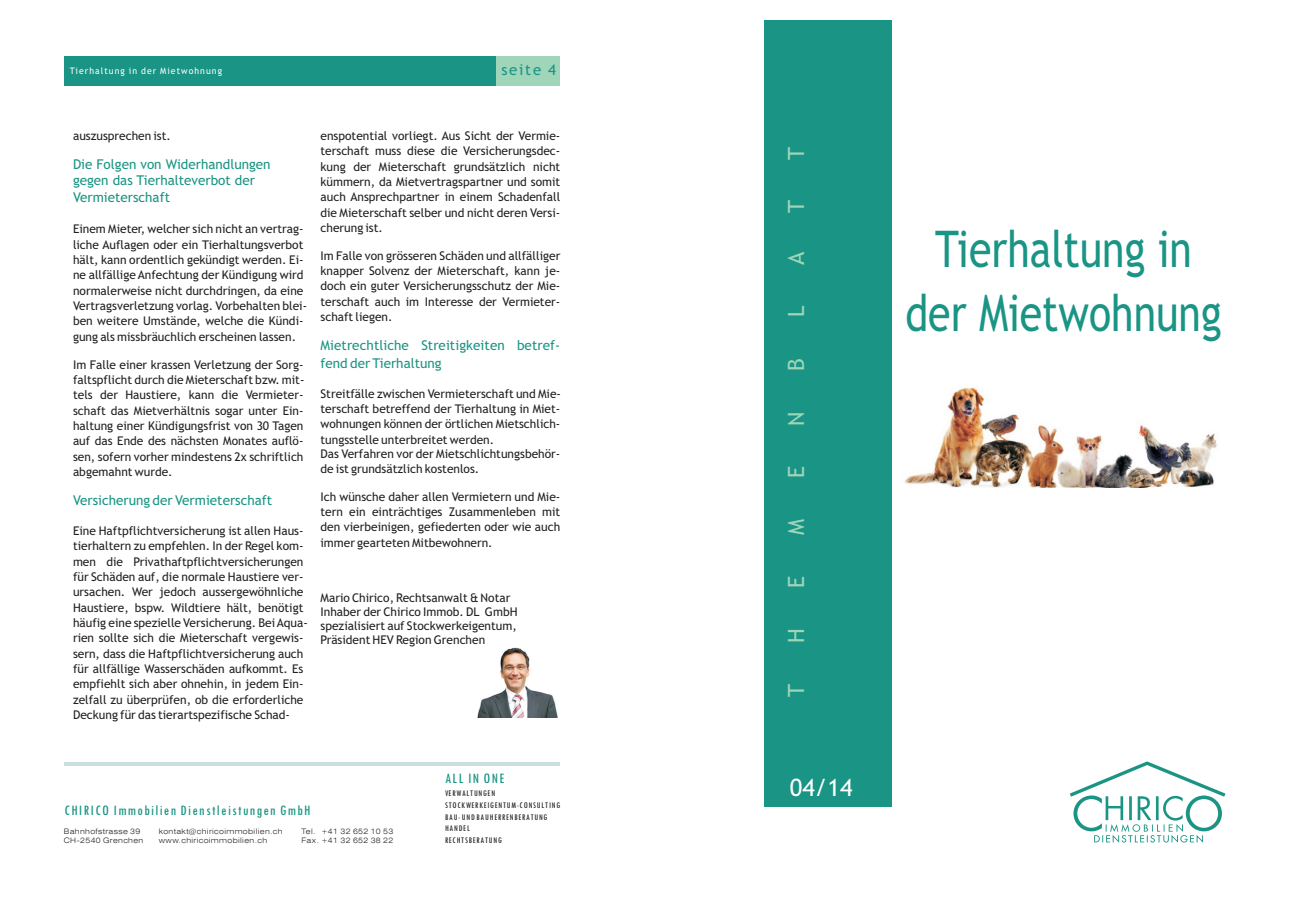
<style>
.page{position:relative;width:1290px;height:920px;background:#fff}
.page>*{position:absolute;margin:0;border:0;box-sizing:border-box;transform-origin:0 0}
.t1{font:50.7px/64.7px "Trebuchet MS";color:#1a9484;text-align:center;scale:.81 1}
.t2{font:24px "Trebuchet MS";color:#fff}
.t3{font:22.5px "Trebuchet MS";color:#9fd5b9}
.t4{font:condensed 15px "Tw Cen";letter-spacing:.09em;color:#1a9484}
.t5{font:15px "Trebuchet MS";letter-spacing:.12em;color:#1a9484}
.t6{font:13.5px/15.8px "Trebuchet MS";color:#1a9484}
.t7{font:12px/15.3px "Trebuchet MS";color:#231f20;text-align:justify}
.t8{font:condensed 9px/11.6px "Tw Cen";letter-spacing:.09em;color:#231f20}
.t9{font:9px "Trebuchet MS";letter-spacing:.12em;color:#fff}
.t10{font:300 expanded 7.5px/8.9px "Swiss 721 BT";letter-spacing:.05em;color:#231f20}
</style>
<div class="page">
<div style="left:764px;top:20px;width:127px;height:787px;background:#1a9484"></div>
<svg style="left:1070px;top:761px;width:155px;height:82px"></svg>
<hr style="left:65px;top:762px;width:495px;height:3px;background:#c7e0dd">
<div style="left:65px;top:56px;width:495px;height:30px;background:#1a9484"></div>
<div style="left:496px;top:56px;width:64px;height:30px;background:#9fd5b9"></div>
<img style="left:477px;top:647px;width:81px;height:71px">
<img style="left:904px;top:387px;width:313px;height:100px">
<p class="t9" style="left:70px;top:67px;width:154px">Tierhaltung in der Mietwohnung</p>
<p class="t5" style="left:501px;top:64px;width:56px">seite 4</p>
<p class="t7" style="left:73px;top:129px;width:99px">auszusprechen ist.</p>
<p class="t6" style="left:73px;top:157px;width:199px">Die Folgen von Widerhandlungen gegen das Tierhalteverbot der</p>
<p class="t6" style="left:73px;top:190px;width:99px">Vermieterschaft</p>
<p class="t7" style="left:73px;top:223px;width:236px;text-align:left">Einem Mieter, welcher sich nicht an vertrag&shy;liche Auflagen oder ein Tierhaltungsverbot hält, kann ordentlich gekündigt werden. Ei&shy;ne allfällige Anfechtung der Kündigung wird normalerweise nicht durchdringen, da eine Vertragsverletzung vorlag. Vorbehalten blei&shy;ben weitere Umstände, welche die Kündi&shy;gung als missbräuchlich erscheinen lassen.</p>
<p class="t7" style="left:73px;top:358px;width:233px">Im Falle einer krassen Verletzung der Sorg&shy;faltspflicht durch die Mieterschaft bzw. mit&shy;tels der Haustiere, kann die Vermieter&shy;schaft das Mietverhältnis sogar unter Ein&shy;haltung einer Kündigungsfrist von 30 Tagen auf das Ende des nächsten Monates auflö&shy;sen, sofern vorher mindestens 2x schriftlich abgemahnt wurde.</p>
<p class="t6" style="left:73px;top:494px;width:201px">Versicherung der Vermieterschaft</p>
<p class="t7" style="left:73px;top:524px;width:236px;text-align:left">Eine Haftpflichtversicherung ist allen Haus&shy;tierhaltern zu empfehlen. In der Regel kom&shy;men die Privathaftpflichtversicherungen für Schäden auf, die normale Haustiere ver&shy;ursachen. Wer jedoch aussergewöhnliche Haustiere, bspw. Wildtiere hält, benötigt häufig eine spezielle Versicherung. Bei Aqua&shy;rien sollte sich die Mieterschaft vergewis&shy;sern, dass die Haftpflichtversicherung auch für allfällige Wasserschäden aufkommt. Es empfiehlt sich aber ohnehin, in jedem Ein&shy;zelfall zu überprüfen, ob die erforderliche Deckung für das tierartspezifische Schad-</p>
<p class="t7" style="left:321px;top:129px;width:241px">enspotential vorliegt. Aus Sicht der Vermie&shy;terschaft muss diese die Versicherungsdec&shy;kung der Mieterschaft grundsätzlich nicht kümmern, da Mietvertragspartner und somit auch Ansprechpartner in einem Schadenfall die Mieterschaft selber und nicht deren Versi&shy;cherung ist.</p>
<p class="t7" style="left:321px;top:249px;width:241px">Im Falle von grösseren Schäden und allfälliger knapper Solvenz der Mieterschaft, kann je&shy;doch ein guter Versicherungsschutz der Mie&shy;terschaft auch im Interesse der Vermieter&shy;schaft liegen.</p>
<p class="t6" style="left:320px;top:338px;width:241px;line-height:17.2px">Mietrechtliche Streitigkeiten betref&shy;fend der Tierhaltung</p>
<p class="t7" style="left:321px;top:387px;width:242px">Streitfälle zwischen Vermieterschaft und Mie&shy;terschaft betreffend der Tierhaltung in Miet&shy;wohnungen können der örtlichen Mietschlich&shy;tungsstelle unterbreitet werden.</p>
<p class="t7" style="left:321px;top:447px;width:241px">Das Verfahren vor der Mietschlichtungsbehör&shy;de ist grundsätzlich kostenlos.</p>
<p class="t7" style="left:321px;top:490px;width:241px">Ich wünsche daher allen Vermietern und Mie&shy;tern ein einträchtiges Zusammenleben mit den vierbeinigen, gefiederten oder wie auch immer gearteten Mitbewohnern.</p>
<p class="t7" style="left:321px;top:592px;width:199px;line-height:14px;text-align:left">Mario Chirico, Rechtsanwalt &amp; Notar Inhaber der Chirico Immob. DL GmbH spezialisiert auf Stockwerkeigentum, Präsident HEV Region Grenchen</p>
<p class="t4" style="left:65px;top:805px;width:247px">CHIRICO Immobilien Dienstleistungen GmbH</p>
<p class="t10" style="left:64px;top:827px;width:81px">Bahnhofstrasse 39<br>CH-2540 Grenchen</p>
<p class="t10" style="left:159px;top:827px;width:125px">kontakt@chiricoimmobilien.ch www.chiricoimmobilien.ch</p>
<p class="t10" style="left:301px;top:827px;width:93px">Tel.<br>Fax. +41 32 652 38 22</p>
<p class="t10" style="left:321px;top:827px;width:73px">+41 32 652 10 53</p>
<p class="t4" style="left:445px;top:773px;width:61px">ALL IN ONE</p>
<p class="t8" style="left:445px;top:789px;width:117px">VERWALTUNGEN<br>STOCKWERKEIGENTUM-CONSULTING<br>BAU- UND BAUHERRENBERATUNG<br>HANDEL<br>RECHTSBERATUNG</p>
<h3 class="t3" style="left:787px;top:160px;width:15px;rotate:-90deg">T</h3>
<h3 class="t3" style="left:787px;top:213px;width:15px;rotate:-90deg">T</h3>
<h3 class="t3" style="left:787px;top:265px;width:15px;rotate:-90deg">A</h3>
<h3 class="t3" style="left:787px;top:317px;width:13px;rotate:-90deg">L</h3>
<h3 class="t3" style="left:787px;top:371px;width:14px;rotate:-90deg">B</h3>
<h3 class="t3" style="left:787px;top:426px;width:16px;rotate:-90deg">N</h3>
<h3 class="t3" style="left:787px;top:478px;width:14px;rotate:-90deg">E</h3>
<h3 class="t3" style="left:787px;top:535px;width:17px;rotate:-90deg">M</h3>
<h3 class="t3" style="left:787px;top:588px;width:14px;rotate:-90deg">E</h3>
<h3 class="t3" style="left:787px;top:643px;width:16px;rotate:-90deg">H</h3>
<h3 class="t3" style="left:787px;top:697px;width:15px;rotate:-90deg">T</h3>
<h2 class="t2" style="left:790px;top:779px;width:64px">04/14</h2>
<h1 class="t1" style="left:905px;top:221px;width:392px">Tierhaltung in der Mietwohnung</h1>
</div>
